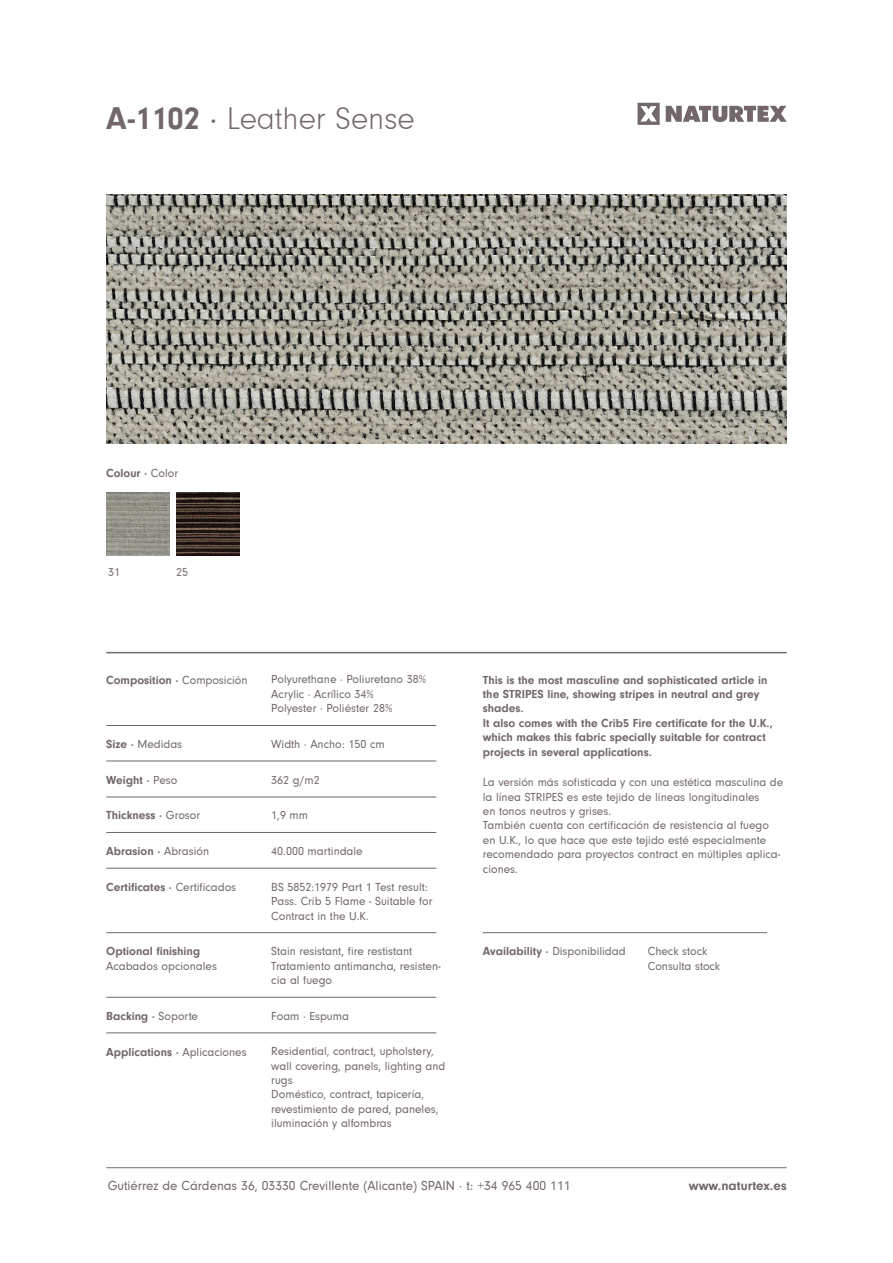
<style>
.page{position:relative;width:893px;height:1263px;background:#fff}
.page>*{position:absolute;margin:0;border:0;box-sizing:border-box;transform-origin:0 0}
.t1{font:300 32.4px "Neuzeit Gro";color:#736869}
.t2{font:13.5px "Neuzeit Gro";color:#736869}
.t3{font:700 13.5px "Neuzeit Gro";color:#736869}
.t4{font:12px/14.4px "Neuzeit Gro";color:#736869}
.t5{font:700 12px/14.4px "Neuzeit Gro";color:#736869}
.s1{font-weight:700}
.s2{font-weight:400}
</style>
<div class="page">
<svg style="left:637px;top:103px;width:150px;height:22px"></svg>
<hr style="left:106px;top:725px;width:330px;height:1px;background:#736869">
<hr style="left:106px;top:761px;width:330px;height:1px;background:#736869">
<hr style="left:106px;top:797px;width:330px;height:1px;background:#736869">
<hr style="left:106px;top:1032px;width:330px;height:1px;background:#736869">
<hr style="left:483px;top:932px;width:284px;height:1px;background:#736869">
<hr style="left:106px;top:832px;width:330px;height:1px;background:#736869">
<hr style="left:106px;top:868px;width:330px;height:1px;background:#736869">
<hr style="left:106px;top:932px;width:330px;height:1px;background:#736869">
<hr style="left:106px;top:997px;width:330px;height:1px;background:#736869">
<img style="left:176px;top:493px;width:63px;height:63px">
<img style="left:106px;top:194px;width:681px;height:250px">
<hr style="left:106px;top:652px;width:681px;height:1px;background:#736869">
<img style="left:106px;top:493px;width:64px;height:63px">
<hr style="left:106px;top:1167px;width:681px;height:1px;background:#736869">
<p class="t1" style="left:106px;top:101px;width:310px"><span class="s1">A-1102</span> <span class="s2">·</span> Leather Sense</p>
<p class="t5" style="left:106px;top:466px;width:73px">Colour · <span class="s2">Color</span></p>
<p class="t4" style="left:108px;top:565px;width:13px">31</p>
<p class="t4" style="left:176px;top:565px;width:13px">25</p>
<p class="t5" style="left:106px;top:672px;width:143px">Composition · <span class="s2">Composición</span></p>
<p class="t4" style="left:106px;top:737px;width:77px"><span class="s1">Size ·</span> Medidas</p>
<p class="t5" style="left:106px;top:773px;width:73px">Weight · <span class="s2">Peso</span></p>
<p class="t5" style="left:106px;top:808px;width:95px">Thickness · <span class="s2">Grosor</span></p>
<p class="t5" style="left:106px;top:844px;width:104px">Abrasion · <span class="s2">Abrasión</span></p>
<p class="t5" style="left:106px;top:880px;width:131px">Certificates · <span class="s2">Certificados</span></p>
<p class="t4" style="left:271px;top:672px;width:156px">Polyurethane · Poliuretano 38%</p>
<p class="t4" style="left:271px;top:687px;width:104px">Acrylic · Acrílico 34%</p>
<p class="t4" style="left:271px;top:701px;width:123px">Polyester · Poliéster 28%</p>
<p class="t4" style="left:271px;top:737px;width:115px">Width · Ancho: 150 cm</p>
<p class="t4" style="left:271px;top:773px;width:50px">362 g/m2</p>
<p class="t4" style="left:271px;top:808px;width:38px">1,9 mm</p>
<p class="t4" style="left:271px;top:844px;width:93px">40.000 martindale</p>
<p class="t4" style="left:271px;top:880px;width:163px">BS 5852:1979 Part 1 Test result:<br>Pass. Crib 5 Flame - Suitable for<br>Contract in the U.K.</p>
<p class="t5" style="left:483px;top:672px;width:286px">This is the most masculine and sophisticated article in the STRIPES line, showing stripes in neutral and grey shades.</p>
<p class="t5" style="left:483px;top:716px;width:292px">It also comes with the Crib5 Fire certificate for the U.K., which makes this fabric specially suitable for contract projects in several applications.</p>
<p class="t4" style="left:483px;top:775px;width:302px">La versión más sofisticada y con una estética masculina de la línea STRIPES es este tejido de líneas longitudinales</p>
<p class="t4" style="left:483px;top:804px;width:130px">en tonos neutros y grises.</p>
<p class="t4" style="left:483px;top:818px;width:299px">También cuenta con certificación de resistencia al fuego en U.K., lo que hace que este tejido esté especialmente recomendado para proyectos contract en múltiples aplica&shy;ciones.</p>
<p class="t4" style="left:271px;top:944px;width:143px">Stain resistant, fire restistant</p>
<p class="t4" style="left:271px;top:959px;width:171px">Tratamiento antimancha, resisten&shy;cia al fuego</p>
<p class="t5" style="left:106px;top:944px;width:95px">Optional finishing</p>
<p class="t4" style="left:483px;top:944px;width:144px"><span class="s1">Availability ·</span> Disponibilidad</p>
<p class="t4" style="left:106px;top:959px;width:112px">Acabados opcionales</p>
<p class="t5" style="left:106px;top:1009px;width:93px">Backing · <span class="s2">Soporte</span></p>
<p class="t5" style="left:106px;top:1044px;width:142px">Applications · <span class="s2">Aplicaciones</span></p>
<p class="t4" style="left:271px;top:1009px;width:79px">Foam · Espuma</p>
<p class="t4" style="left:271px;top:1044px;width:164px">Residential, contract, upholstery,</p>
<p class="t4" style="left:271px;top:1059px;width:176px">wall covering, panels, lighting and</p>
<p class="t4" style="left:271px;top:1073px;width:23px">rugs</p>
<p class="t4" style="left:271px;top:1087px;width:169px">Doméstico, contract, tapicería, revestimiento de pared, paneles, iluminación y alfombras</p>
<p class="t4" style="left:648px;top:944px;width:61px">Check stock</p>
<p class="t4" style="left:648px;top:959px;width:74px">Consulta stock</p>
<p class="t2" style="left:108px;top:1178px;width:464px">Gutiérrez de Cárdenas 36, 03330 Crevillente (Alicante) SPAIN · t: +34 965 400 111</p>
<p class="t3" style="left:689px;top:1178px;width:99px">www.naturtex.es</p>
</div>
